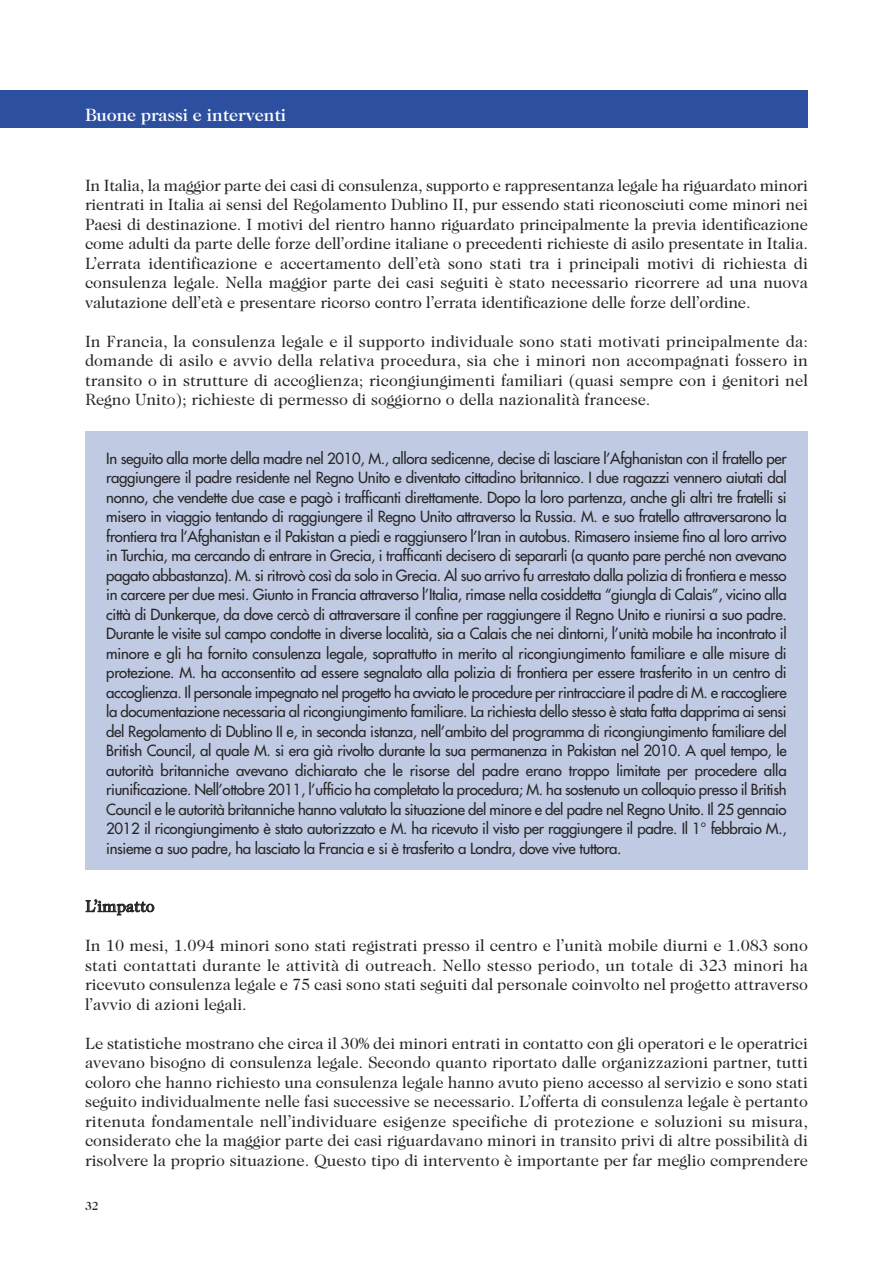
<style>
.page{position:relative;width:893px;height:1263px;background:#fff}
.page>*{position:absolute;margin:0;border:0;box-sizing:border-box;transform-origin:0 0}
.t1{font:500 18px "Caslon Two Twenty Four";letter-spacing:-.005em;color:#fff}
.t2{font:16.5px/19.5px "Caslon Two Twenty Four";color:#272627;text-align:justify}
.t3{font:15px/19.5px "Futura";letter-spacing:-.025em;color:#272627;text-align:justify}
.t4{font:500 12px "Caslon Two Twenty Four";color:#272627}
</style>
<div class="page">
<div style="left:85px;top:431px;width:723px;height:438px;background:#c0cae2"></div>
<div style="left:0;top:90px;width:808px;height:38px;background:#2d4f9f"></div>
<p class="t1" style="left:85px;top:108px;width:203px">Buone prassi e interventi</p>
<p class="t2" style="left:85px;top:176px;width:724px">In Italia, la maggior parte dei casi di consulenza, supporto e rappresentanza legale ha riguardato minori rientrati in Italia ai sensi del Regolamento Dublino II, pur essendo stati riconosciuti come minori nei Paesi di destinazione. I motivi del rientro hanno riguardato principalmente la previa identificazione come adulti da parte delle forze dell’ordine italiane o precedenti richieste di asilo presentate in Italia.<br>L’errata identificazione e accertamento dell’età sono stati tra i principali motivi di richiesta di consulenza legale. Nella maggior parte dei casi seguiti è stato necessario ricorrere ad una nuova valutazione dell’età e presentare ricorso contro l’errata identificazione delle forze dell’ordine.</p>
<p class="t2" style="left:85px;top:332px;width:724px">In Francia, la consulenza legale e il supporto individuale sono stati motivati principalmente da: domande di asilo e avvio della relativa procedura, sia che i minori non accompagnati fossero in transito o in strutture di accoglienza; ricongiungimenti familiari (quasi sempre con i genitori nel Regno Unito); richieste di permesso di soggiorno o della nazionalità francese.</p>
<p class="t3" style="left:106px;top:449px;width:682px">In seguito alla morte della madre nel 2010, M., allora sedicenne, decise di lasciare l’Afghanistan con il fratello per raggiungere il padre residente nel Regno Unito e diventato cittadino britannico. I due ragazzi vennero aiutati dal nonno, che vendette due case e pagò i trafficanti direttamente. Dopo la loro partenza, anche gli altri tre fratelli si misero in viaggio tentando di raggiungere il Regno Unito attraverso la Russia. M. e suo fratello attraversarono la frontiera tra l’Afghanistan e il Pakistan a piedi e raggiunsero l’Iran in autobus. Rimasero insieme fino al loro arrivo in Turchia, ma cercando di entrare in Grecia, i trafficanti decisero di separarli (a quanto pare perché non avevano pagato abbastanza). M. si ritrovò così da solo in Grecia. Al suo arrivo fu arrestato dalla polizia di frontiera e messo in carcere per due mesi. Giunto in Francia attraverso l’Italia, rimase nella cosiddetta “giungla di Calais”, vicino alla città di Dunkerque, da dove cercò di attraversare il confine per raggiungere il Regno Unito e riunirsi a suo padre.<br>Durante le visite sul campo condotte in diverse località, sia a Calais che nei dintorni, l’unità mobile ha incontrato il minore e gli ha fornito consulenza legale, soprattutto in merito al ricongiungimento familiare e alle misure di protezione. M. ha acconsentito ad essere segnalato alla polizia di frontiera per essere trasferito in un centro di accoglienza. Il personale impegnato nel progetto ha avviato le procedure per rintracciare il padre di M. e raccogliere la documentazione necessaria al ricongiungimento familiare. La richiesta dello stesso è stata fatta dapprima ai sensi del Regolamento di Dublino II e, in seconda istanza, nell’ambito del programma di ricongiungimento familiare del British Council, al quale M. si era già rivolto durante la sua permanenza in Pakistan nel 2010. A quel tempo, le autorità britanniche avevano dichiarato che le risorse del padre erano troppo limitate per procedere alla riunificazione. Nell’ottobre 2011, l’ufficio ha completato la procedura; M. ha sostenuto un colloquio presso il British Council e le autorità britanniche hanno valutato la situazione del minore e del padre nel Regno Unito. Il 25 gennaio 2012 il ricongiungimento è stato autorizzato e M. ha ricevuto il visto per raggiungere il padre. Il 1° febbraio M., insieme a suo padre, ha lasciato la Francia e si è trasferito a Londra, dove vive tuttora.</p>
<p class="t2" style="left:85px;top:897px;width:71px">L’impatto</p>
<p class="t2" style="left:85px;top:937px;width:724px">In 10 mesi, 1.094 minori sono stati registrati presso il centro e l’unità mobile diurni e 1.083 sono stati contattati durante le attività di outreach. Nello stesso periodo, un totale di 323 minori ha ricevuto consulenza legale e 75 casi sono stati seguiti dal personale coinvolto nel progetto attraverso l’avvio di azioni legali.</p>
<p class="t2" style="left:85px;top:1034px;width:724px">Le statistiche mostrano che circa il 30% dei minori entrati in contatto con gli operatori e le operatrici avevano bisogno di consulenza legale. Secondo quanto riportato dalle organizzazioni partner, tutti coloro che hanno richiesto una consulenza legale hanno avuto pieno accesso al servizio e sono stati seguito individualmente nelle fasi successive se necessario. L’offerta di consulenza legale è pertanto ritenuta fondamentale nell’individuare esigenze specifiche di protezione e soluzioni su misura, considerato che la maggior parte dei casi riguardavano minori in transito privi di altre possibilità di risolvere la proprio situazione. Questo tipo di intervento è importante per far meglio comprendere</p>
<p class="t4" style="left:85px;top:1202px;width:15px">32</p>
</div>
